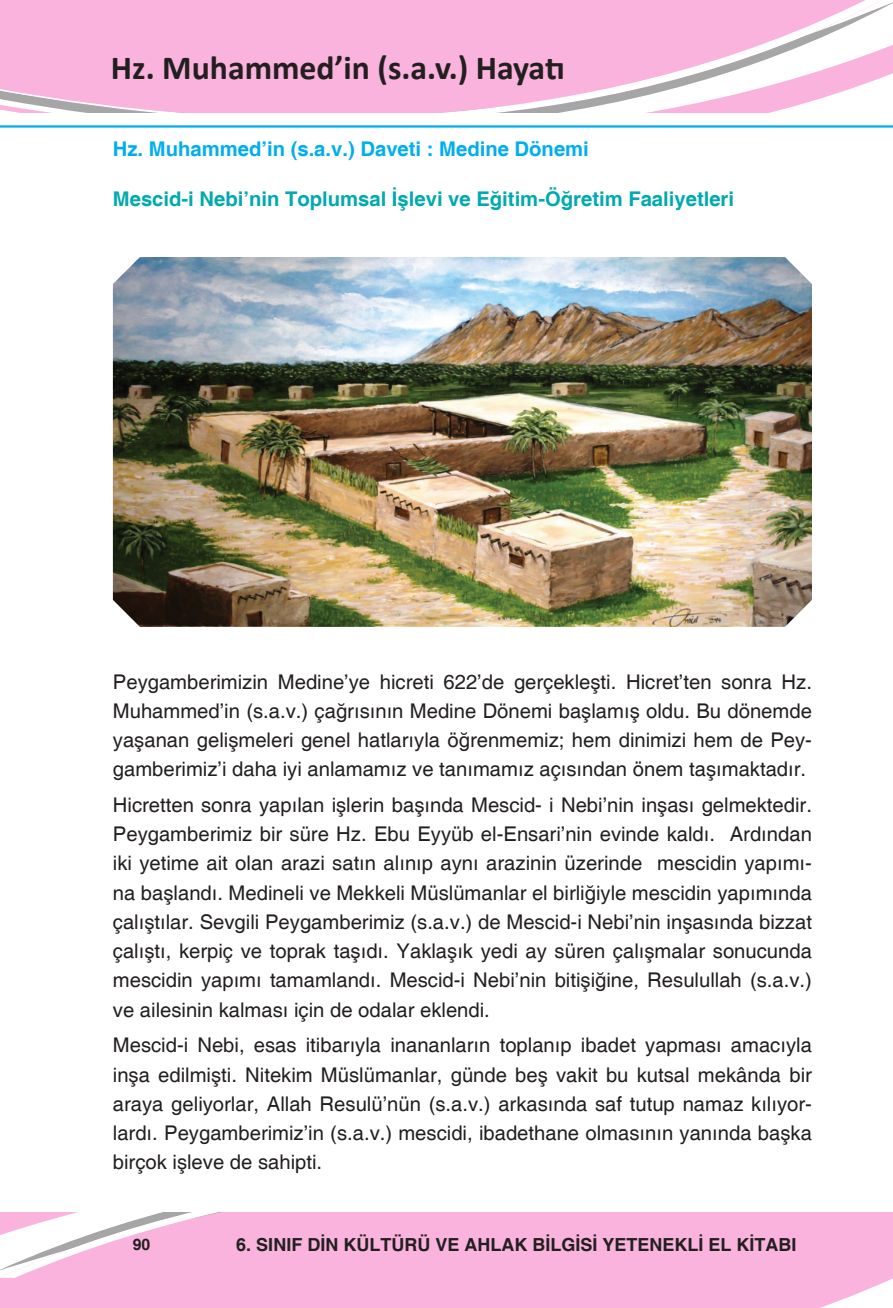
<style>
.page{position:relative;width:893px;height:1308px;background:#fff}
.page>*{position:absolute;margin:0;border:0;box-sizing:border-box;transform-origin:0 0}
.t1{font:700 33.75px "Calibri";color:#231f20}
.t2{font:20.25px/29.2px "Helvetica";color:#231f20;text-align:justify}
.t3{font:700 20.25px "Helvetica";color:#00aaad}
.t4{font:700 20.25px "Helvetica";color:#00aeef}
.t5{font:700 18px "Helvetica";color:#231f20}
.t6{font:700 15.75px "Helvetica";color:#231f20}
</style>
<div class="page">
<div style="left:0;top:1277px;width:893px;height:30px;background:#f9b3dc"></div>
<svg style="left:0;top:1235px;width:893px;height:42px;background:#f8b7dd"></svg>
<svg style="left:0;top:1213px;width:893px;height:22px;background:#f7bbde"></svg>
<svg style="left:0;top:0;width:893px;height:45px;background:#f8b8dd"></svg>
<svg style="left:0;top:45px;width:893px;height:67px;fill:#f9b3dc"></svg>
<hr style="left:0;top:125px;width:893px;height:3px;background:#00aeef">
<img style="left:113px;top:257px;width:699px;height:370px">
<h1 class="t1" style="left:111px;top:44px;width:455px">Hz. Muhammed’in (s.a.v.) Hayatı</h1>
<p class="t4" style="left:113px;top:137px;width:477px">Hz. Muhammed’in (s.a.v.) Daveti : Medine Dönemi</p>
<p class="t3" style="left:113px;top:187px;width:623px">Mescid-i Nebi’nin Toplumsal İşlevi ve Eğitim-Öğretim Faaliyetleri</p>
<p class="t2" style="left:113px;top:667px;width:701px">Peygamberimizin Medine’ye hicreti 622’de gerçekleşti. Hicret’ten sonra Hz.<br>Muhammed’in (s.a.v.) çağrısının Medine Dönemi başlamış oldu. Bu dönemde yaşanan gelişmeleri genel hatlarıyla öğrenmemiz; hem dinimizi hem de Pey&shy;gamberimiz’i daha iyi anlamamız ve tanımamız açısından önem taşımaktadır.</p>
<p class="t2" style="left:113px;top:791px;width:701px">Hicretten sonra yapılan işlerin başında Mescid- i Nebi’nin inşası gelmektedir.<br>Peygamberimiz bir süre Hz. Ebu Eyyüb el-Ensari’nin evinde kaldı. Ardından iki yetime ait olan arazi satın alınıp aynı arazinin üzerinde mescidin yapımı&shy;na başlandı. Medineli ve Mekkeli Müslümanlar el birliğiyle mescidin yapımında çalıştılar. Sevgili Peygamberimiz (s.a.v.) de Mescid-i Nebi’nin inşasında bizzat çalıştı, kerpiç ve toprak taşıdı. Yaklaşık yedi ay süren çalışmalar sonucunda mescidin yapımı tamamlandı. Mescid-i Nebi’nin bitişiğine, Resulullah (s.a.v.) ve ailesinin kalması için de odalar eklendi.</p>
<p class="t2" style="left:113px;top:1031px;width:701px">Mescid-i Nebi, esas itibarıyla inananların toplanıp ibadet yapması amacıyla inşa edilmişti. Nitekim Müslümanlar, günde beş vakit bu kutsal mekânda bir araya geliyorlar, Allah Resulü’nün (s.a.v.) arkasında saf tutup namaz kılıyor&shy;lardı. Peygamberimiz’in (s.a.v.) mescidi, ibadethane olmasının yanında başka birçok işleve de sahipti.</p>
<p class="t6" style="left:133px;top:1235px;width:19px">90</p>
<p class="t5" style="left:236px;top:1233px;width:562px">6. SINIF DİN KÜLTÜRÜ VE AHLAK BİLGİSİ YETENEKLİ EL KİTABI</p>
</div>
